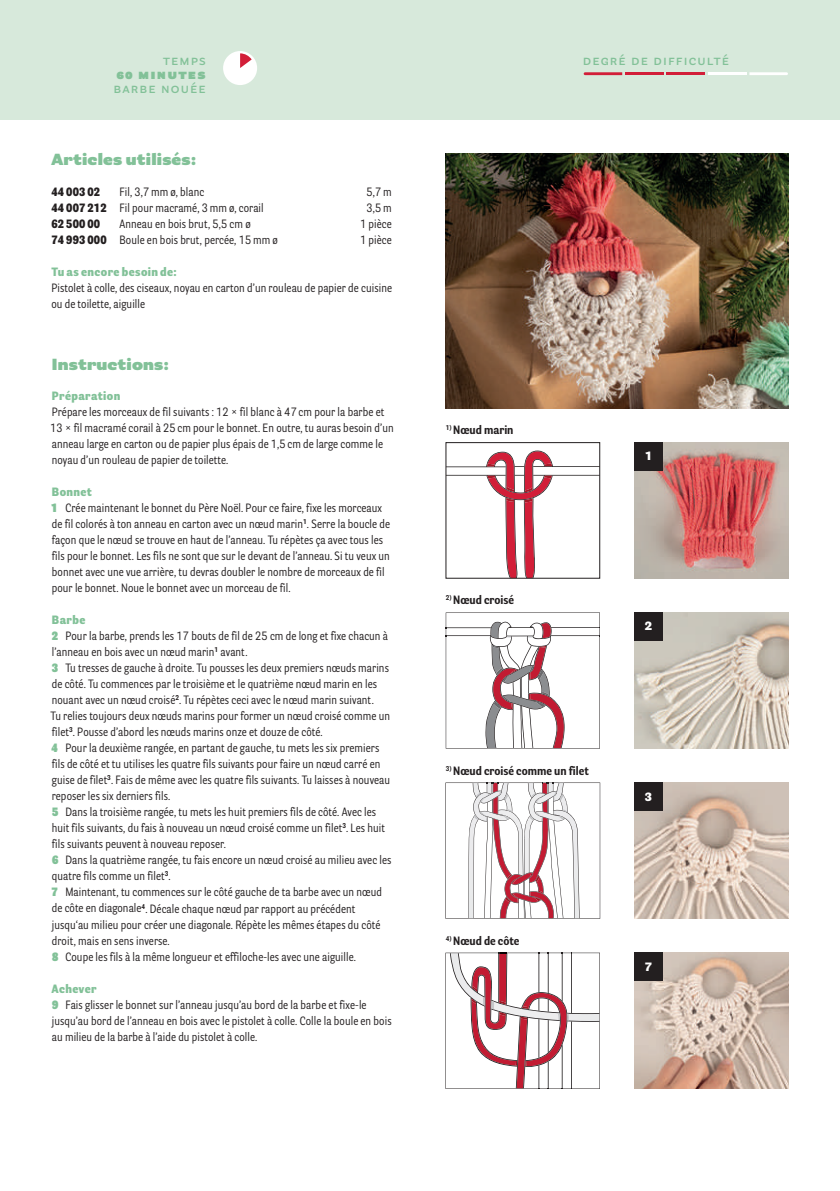
<style>
.page{position:relative;width:840px;height:1191px;background:#fff}
.page>*{position:absolute;margin:0;border:0;box-sizing:border-box;transform-origin:0 0}
.t1{font:900 16px "Parry Grotesque Pro";letter-spacing:.01em;color:#82c198}
.t2{font:600 14px "Parry Grotesque Pro";letter-spacing:.08em;color:#82c198}
.t3{font:900 14px "Parry Grotesque Pro";letter-spacing:.08em;color:#82c198}
.t4{font:12px/16px "Parry Grot Con Pro";letter-spacing:.005em;color:#231f20}
.t5{font:700 12px "Parry Grot Con Pro";color:#231f20}
.t6{font:900 12px "Parry Grot Con Pro";letter-spacing:.03em;color:#82c198}
.t7{font:900 12px "Parry Grot Con Pro";letter-spacing:.005em;color:#231f20}
.t8{font:900 12px "Parry Grotesque Pro";color:#fff}
.s1{font-weight:900}
.s2{font-weight:900;color:#82c198}
</style>
<div class="page">
<div style="left:0;top:0;width:839px;height:119px;background:#d7e9db"></div>
<svg style="left:583px;top:72px;width:39px;height:3px"></svg>
<hr style="left:624px;top:72px;width:39px;height:3px;background:#d21e38">
<hr style="left:666px;top:72px;width:38px;height:3px;background:#d21e38">
<hr style="left:707px;top:72px;width:39px;height:3px;background:#fff">
<svg style="left:749px;top:72px;width:38px;height:3px"></svg>
<img style="left:634px;top:442px;width:154px;height:136px">
<img style="left:445px;top:612px;width:154px;height:136px">
<img style="left:445px;top:782px;width:155px;height:136px">
<svg style="left:499px;top:873px;width:64px;height:46px"></svg>
<svg style="left:527px;top:782px;width:40px;height:40px"></svg>
<svg style="left:472px;top:782px;width:39px;height:40px"></svg>
<img style="left:445px;top:952px;width:154px;height:137px">
<svg style="left:547px;top:1061px;width:1px;height:28px"></svg>
<svg style="left:538px;top:1065px;width:1px;height:24px"></svg>
<div style="left:223px;top:51px;width:34px;height:34px;background:#fff;border-radius:50%"></div>
<svg style="left:240px;top:53px;width:11px;height:15px"></svg>
<img style="left:634px;top:612px;width:154px;height:136px">
<img style="left:634px;top:782px;width:154px;height:136px">
<img style="left:634px;top:952px;width:154px;height:137px">
<img style="left:445px;top:153px;width:343px;height:255px">
<div style="left:634px;top:442px;width:28px;height:29px;background:#231f20"></div>
<div style="left:634px;top:612px;width:28px;height:29px;background:#231f20"></div>
<div style="left:634px;top:782px;width:28px;height:29px;background:#231f20"></div>
<div style="left:634px;top:952px;width:28px;height:29px;background:#231f20"></div>
<svg style="left:447px;top:450px;width:150px;height:126px"></svg>
<p class="t2" style="left:163px;top:50px;width:44px">temps</p>
<p class="t2" style="left:582px;top:50px;width:148px">degré de difficulté</p>
<p class="t3" style="left:116px;top:63px;width:91px">60 minutes</p>
<p class="t2" style="left:113px;top:78px;width:94px">BarBe nouée</p>
<h1 class="t1" style="left:51px;top:148px;width:146px">Articles utilisés:</h1>
<p class="t7" style="left:51px;top:183px;width:50px">44 003 02</p>
<p class="t4" style="left:119px;top:184px;width:86px">Fil, 3,7 mm ø, blanc</p>
<p class="t4" style="left:366px;top:184px;width:27px">5,7 m</p>
<p class="t4" style="left:51px;top:200px;width:214px"><span class="s1">44 007 212</span> Fil pour macramé, 3 mm ø, corail</p>
<p class="t4" style="left:366px;top:200px;width:27px">3,5 m</p>
<p class="t7" style="left:51px;top:215px;width:50px">62 500 00</p>
<p class="t4" style="left:119px;top:216px;width:133px">Anneau en bois brut, 5,5 cm ø</p>
<p class="t4" style="left:360px;top:216px;width:33px">1 pièce</p>
<p class="t4" style="left:51px;top:232px;width:228px"><span class="s1">74 993 000</span> Boule en bois brut, percée, 15 mm ø</p>
<p class="t4" style="left:360px;top:232px;width:33px">1 pièce</p>
<p class="t6" style="left:51px;top:263px;width:127px">Tu as encore besoin de:</p>
<p class="t4" style="left:51px;top:280px;width:342px">Pistolet à colle, des ciseaux, noyau en carton d’un rouleau de papier de cuisine ou de toilette, aiguille</p>
<h1 class="t1" style="left:51px;top:352px;width:119px">Instructions:</h1>
<p class="t6" style="left:52px;top:388px;width:70px">Préparation</p>
<p class="t4" style="left:50px;top:404px;width:345px">Prépare les morceaux de fil suivants : 12 × fil blanc à 47 cm pour la barbe et 13 × fil macramé corail à 25 cm pour le bonnet. En outre, tu auras besoin d’un anneau large en carton ou de papier plus épais de 1,5 cm de large comme le noyau d’un rouleau de papier de toilette.</p>
<p class="t4" style="left:51px;top:484px;width:340px"><span class="s2">Bonnet<br></span><span class="s2">1</span> Crée maintenant le bonnet du Père Noël. Pour ce faire, fixe les morceaux de fil colorés à ton anneau en carton avec un nœud marin<sup>1</sup>. Serre la boucle de façon que le nœud se trouve en haut de l’anneau. Tu répètes ça avec tous les fils pour le bonnet. Les fils ne sont que sur le devant de l’anneau. Si tu veux un bonnet avec une vue arrière, tu devras doubler le nombre de morceaux de fil pour le bonnet. Noue le bonnet avec un morceau de fil.</p>
<p class="t4" style="left:50px;top:612px;width:342px"><span class="s2">Barbe<br></span><span class="s2">2</span> Pour la barbe, prends les 17 bouts de fil de 25 cm de long et fixe chacun à l’anneau en bois avec un nœud marin<sup>1</sup> avant.<br><span class="s2">3</span> Tu tresses de gauche à droite. Tu pousses les deux premiers nœuds marins de côté. Tu commences par le troisième et le quatrième nœud marin en les nouant avec un nœud croisé<sup>2</sup>. Tu répètes ceci avec le nœud marin suivant.<br>Tu relies toujours deux nœuds marins pour former un nœud croisé comme un filet<sup>3</sup>. Pousse d’abord les nœuds marins onze et douze de côté.<br><span class="s2">4</span> Pour la deuxième rangée, en partant de gauche, tu mets les six premiers fils de côté et tu utilises les quatre fils suivants pour faire un nœud carré en guise de filet<sup>3</sup>. Fais de même avec les quatre fils suivants. Tu laisses à nouveau reposer les six derniers fils.<br><span class="s2">5</span> Dans la troisième rangée, tu mets les huit premiers fils de côté. Avec les huit fils suivants, du fais à nouveau un nœud croisé comme un filet<sup>3</sup>. Les huit fils suivants peuvent à nouveau reposer.<br><span class="s2">6</span> Dans la quatrième rangée, tu fais encore un nœud croisé au milieu avec les quatre fils comme un filet<sup>3</sup>.<br><span class="s2">7</span> Maintenant, tu commences sur le côté gauche de ta barbe avec un nœud de côte en diagonale<sup>4</sup>. Décale chaque nœud par rapport au précédent jusqu‘au milieu pour créer une diagonale. Répète les mêmes étapes du côté droit, mais en sens inverse.<br><span class="s2">8</span> Coupe les fils à la même longueur et effiloche-les avec une aiguille.</p>
<p class="t4" style="left:51px;top:980px;width:341px"><span class="s2">Achever<br></span><span class="s2">9</span> Fais glisser le bonnet sur l’anneau jusqu’au bord de la barbe et fixe-le jusqu’au bord de l’anneau en bois avec le pistolet à colle. Colle la boule en bois au milieu de la barbe à l’aide du pistolet à colle.</p>
<p class="t5" style="left:445px;top:422px;width:69px"><sup>1)</sup> Nœud marin</p>
<p class="t5" style="left:445px;top:592px;width:70px"><sup>2)</sup> Nœud croisé</p>
<p class="t5" style="left:445px;top:762px;width:144px"><sup>3)</sup> Nœud croisé comme un filet</p>
<p class="t5" style="left:445px;top:932px;width:75px"><sup>4)</sup> Nœud de côte</p>
<p class="t8" style="left:645px;top:447px;width:7px">1</p>
<p class="t8" style="left:644px;top:618px;width:9px">2</p>
<p class="t8" style="left:644px;top:788px;width:9px">3</p>
<p class="t8" style="left:644px;top:958px;width:8px">7</p>
</div>
